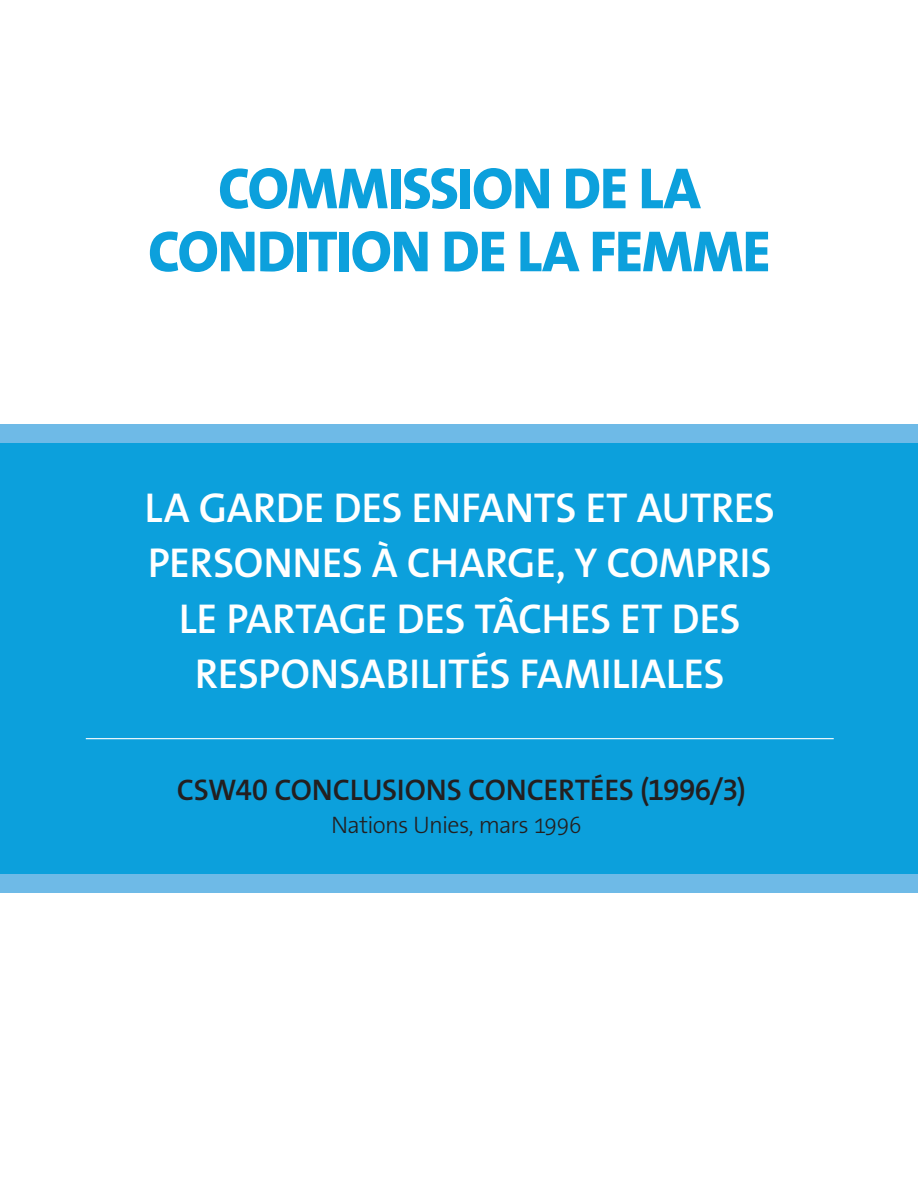
<style>
.page{position:relative;width:918px;height:1188px;background:#fff}
.page>*{position:absolute;margin:0;border:0;box-sizing:border-box;transform-origin:0 0}
.t1{font:800 58.5px/63px "The Sans B W8";letter-spacing:-.025em;color:#0ca0dc;text-align:center}
.t2{font:600 42px/55.5px "The Sans B W6";letter-spacing:-.01em;color:#fff;text-align:center}
.t3{font:600 30px "The Sans B W6";letter-spacing:-.01em;color:#231f20}
.t4{font:300 24px "The Sans B W3";letter-spacing:-.035em;color:#231f20}
</style>
<div class="page">
<div style="left:0;top:433px;width:918px;height:451px;background:#0ca0dc"></div>
<div style="left:0;top:875px;width:918px;height:18px;background:#6ebae7"></div>
<div style="left:0;top:424px;width:918px;height:18px;background:#6ebae7"></div>
<hr style="left:86px;top:738px;width:748px;height:1px;background:#fff">
<h1 class="t1" style="left:148px;top:157px;width:624px">COMMISSION DE LA<br>CONDITION DE LA FEMME</h1>
<p class="t2" style="left:145px;top:480px;width:632px">LA GARDE DES ENFANTS ET AUTRES<br>PERSONNES À CHARGE, Y COMPRIS<br>LE PARTAGE DES TÂCHES ET DES<br>RESPONSABILITÉS FAMILIALES</p>
<p class="t3" style="left:177px;top:770px;width:571px">CSW40 CONCLUSIONS CONCERTÉES (1996/3)</p>
<p class="t4" style="left:331px;top:809px;width:252px">Nations Unies, mars 1996</p>
</div>
